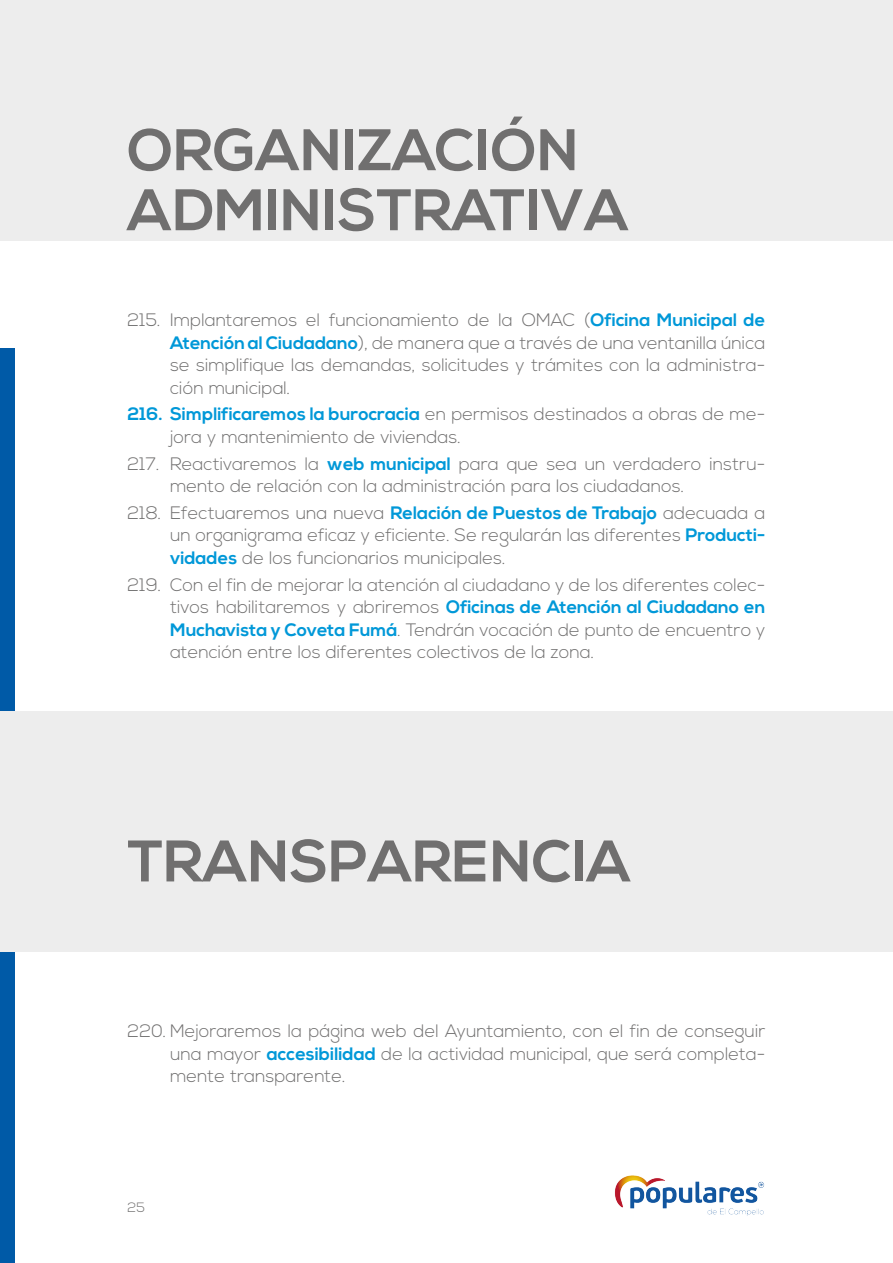
<style>
.page{position:relative;width:893px;height:1263px;background:#fff}
.page>*{position:absolute;margin:0;border:0;box-sizing:border-box;transform-origin:0 0}
.t1{font:700 58.5px/60px "Nexa";color:#706f6f}
.t2{font:300 18px/22.5px "Nexa";color:#706f6f;text-align:justify}
.t3{font:300 13.5px "Nexa";color:#706f6f}
.s1{font-weight:700;color:#0098d8}
</style>
<div class="page">
<img style="left:614px;top:1175px;width:151px;height:41px">
<div style="left:0;top:349px;width:14px;height:914px;background:#005aa7"></div>
<div style="left:0;top:711px;width:893px;height:240px;background:#ededed"></div>
<div style="left:0;top:0;width:893px;height:240px;background:#ededed"></div>
<h1 class="t1" style="left:128px;top:122px;width:502px">ORGANIZACIÓN<br>ADMINISTRATIVA</h1>
<p class="t2" style="left:170px;top:309px;width:597px;text-indent:-43px">215. Implantaremos el funcionamiento de la OMAC (<span class="s1">Oficina Municipal de Atención al Ciudadano</span>), de manera que a través de una ventanilla única se simplifique las demandas, solicitudes y trámites con la administra&shy;ción municipal.</p>
<p class="t2" style="left:170px;top:404px;width:597px;text-indent:-43px"><span class="s1">216. Simplificaremos la burocracia</span> en permisos destinados a obras de me&shy;jora y mantenimiento de viviendas.</p>
<p class="t2" style="left:170px;top:453px;width:597px;text-indent:-43px">217. Reactivaremos la <span class="s1">web municipal</span> para que sea un verdadero instru&shy;mento de relación con la administración para los ciudadanos.</p>
<p class="t2" style="left:170px;top:502px;width:597px;text-indent:-43px">218. Efectuaremos una nueva <span class="s1">Relación de Puestos de Trabajo</span> adecuada a un organigrama eficaz y eficiente. Se regularán las diferentes <span class="s1">Producti&shy;vidades</span> de los funcionarios municipales.</p>
<p class="t2" style="left:170px;top:574px;width:597px;text-indent:-43px">219. Con el fin de mejorar la atención al ciudadano y de los diferentes colec&shy;tivos habilitaremos y abriremos <span class="s1">Oficinas de Atención al Ciudadano en Muchavista y Coveta Fumá</span>. Tendrán vocación de punto de encuentro y atención entre los diferentes colectivos de la zona.</p>
<h1 class="t1" style="left:128px;top:833px;width:505px">TRANSPARENCIA</h1>
<p class="t2" style="left:170px;top:1021px;width:597px;text-indent:-43px">220. Mejoraremos la página web del Ayuntamiento, con el fin de conseguir una mayor <span class="s1">accesibilidad</span> de la actividad municipal, que será completa&shy;mente transparente.</p>
<p class="t3" style="left:128px;top:1199px;width:19px">25</p>
</div>
